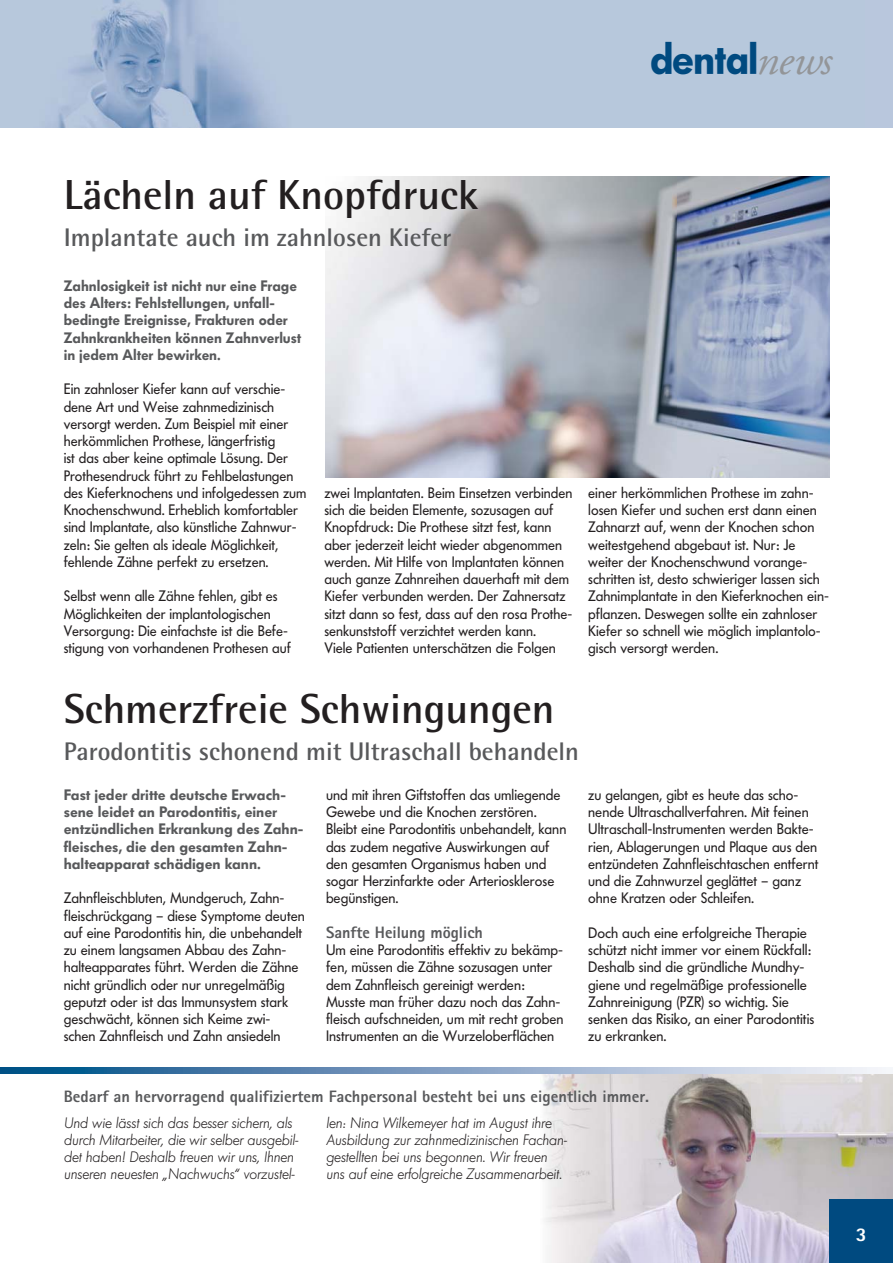
<style>
.page{position:relative;width:893px;height:1263px;background:#fff}
.page>*{position:absolute;margin:0;border:0;box-sizing:border-box;transform-origin:0 0}
.t1{font:800 43.2px "Futura BQ";letter-spacing:-.04em;color:#004a80}
.t2{font:700 42px "Rotis Semi Sans";color:#231f20}
.t3{font:700 25.5px "Rotis Semi Sans";color:#58595b}
.t4{font:800 19.5px "Rotis Sans Serif";color:#fff}
.t5{font:800 16.5px "Rotis Sans Serif";color:#58595b}
.t6{font:15px/17.2px "Futura BQ";color:#231f20}
.t7{font:600 15px/17.2px "Futura BQ";color:#58595b}
.t8{font:italic 300 15px/17.2px "Futura BQ";color:#231f20}
.s1{font-family:"Adobe Garamond";font-weight:400;font-style:italic;font-size:44.1px;color:#939598}
</style>
<div class="page">
<img style="left:541px;top:1073px;width:352px;height:190px">
<img style="left:0;top:0;width:893px;height:128px">
<div style="left:829px;top:1199px;width:64px;height:64px;background:#004a80"></div>
<svg style="left:0;top:1067px;width:886px;height:6px"></svg>
<img style="left:326px;top:177px;width:503px;height:300px">
<h1 class="t1" style="left:649px;top:34px;width:184px">dental<span class="s1">news</span></h1>
<h2 class="t2" style="left:64px;top:180px;width:416px">Lächeln auf Knopfdruck</h2>
<h3 class="t3" style="left:64px;top:229px;width:389px">Implantate auch im zahnlosen Kiefer</h3>
<p class="t7" style="left:64px;top:278px;width:239px">Zahnlosigkeit ist nicht nur eine Frage des Alters: Fehlstellungen, unfall&shy;bedingte Ereignisse, Frakturen oder Zahnkrankheiten können Zahnverlust in jedem Alter bewirken.</p>
<p class="t6" style="left:64px;top:381px;width:244px">Ein zahnloser Kiefer kann auf verschie&shy;dene Art und Weise zahnmedizinisch versorgt werden. Zum Beispiel mit einer herkömmlichen Prothese, längerfristig<br>ist das aber keine optimale Lösung. Der Prothesendruck führt zu Fehlbelastungen des Kieferknochens und infolgedessen zum Knochenschwund. Erheblich komfortabler sind Implantate, also künstliche Zahnwur&shy;zeln: Sie gelten als ideale Möglichkeit, fehlende Zähne perfekt zu ersetzen.</p>
<p class="t6" style="left:64px;top:588px;width:229px">Selbst wenn alle Zähne fehlen, gibt es Möglichkeiten der implantologischen Versorgung: Die einfachste ist die Befe&shy;stigung von vorhandenen Prothesen auf</p>
<p class="t6" style="left:324px;top:485px;width:249px">zwei Implantaten. Beim Einsetzen verbinden sich die beiden Elemente, sozusagen auf Knopfdruck: Die Prothese sitzt fest, kann aber jederzeit leicht wieder abgenommen werden. Mit Hilfe von Implantaten können auch ganze Zahnreihen dauerhaft mit dem Kiefer verbunden werden. Der Zahnersatz sitzt dann so fest, dass auf den rosa Prothe&shy;senkunststoff verzichtet werden kann.<br>Viele Patienten unterschätzen die Folgen</p>
<p class="t6" style="left:588px;top:485px;width:242px">einer herkömmlichen Prothese im zahn&shy;losen Kiefer und suchen erst dann einen Zahnarzt auf, wenn der Knochen schon weitestgehend abgebaut ist. Nur: Je weiter der Knochenschwund vorange&shy;schritten ist, desto schwieriger lassen sich Zahnimplantate in den Kieferknochen ein&shy;pflanzen. Deswegen sollte ein zahnloser Kiefer so schnell wie möglich implantolo&shy;gisch versorgt werden.</p>
<h2 class="t2" style="left:64px;top:694px;width:492px">Schmerzfreie Schwingungen</h2>
<h3 class="t3" style="left:64px;top:743px;width:517px">Parodontitis schonend mit Ultraschall behandeln</h3>
<p class="t7" style="left:64px;top:787px;width:241px">Fast jeder dritte deutsche Erwach&shy;sene leidet an Parodontitis, einer entzündlichen Erkrankung des Zahn&shy;fleisches, die den gesamten Zahn&shy;halteapparat schädigen kann.</p>
<p class="t6" style="left:64px;top:890px;width:242px">Zahnfleischbluten, Mundgeruch, Zahn&shy;fleischrückgang – diese Symptome deuten auf eine Parodontitis hin, die unbehandelt zu einem langsamen Abbau des Zahn&shy;halteapparates führt. Werden die Zähne nicht gründlich oder nur unregelmäßig geputzt oder ist das Immunsystem stark geschwächt, können sich Keime zwi&shy;schen Zahnfleisch und Zahn ansiedeln</p>
<p class="t6" style="left:326px;top:787px;width:242px">und mit ihren Giftstoffen das umliegende Gewebe und die Knochen zerstören.<br>Bleibt eine Parodontitis unbehandelt, kann das zudem negative Auswirkungen auf den gesamten Organismus haben und sogar Herzinfarkte oder Arteriosklerose begünstigen.</p>
<p class="t5" style="left:326px;top:926px;width:158px">Sanfte Heilung möglich</p>
<p class="t6" style="left:326px;top:942px;width:239px">Um eine Parodontitis effektiv zu bekämp&shy;fen, müssen die Zähne sozusagen unter dem Zahnfleisch gereinigt werden:<br>Musste man früher dazu noch das Zahn&shy;fleisch aufschneiden, um mit recht groben Instrumenten an die Wurzeloberflächen</p>
<p class="t6" style="left:588px;top:787px;width:232px">zu gelangen, gibt es heute das scho&shy;nende Ultraschallverfahren. Mit feinen Ultraschall-Instrumenten werden Bakte&shy;rien, Ablagerungen und Plaque aus den entzündeten Zahnfleischtaschen entfernt und die Zahnwurzel geglättet – ganz ohne Kratzen oder Schleifen.</p>
<p class="t6" style="left:588px;top:925px;width:228px">Doch auch eine erfolgreiche Therapie schützt nicht immer vor einem Rückfall:<br>Deshalb sind die gründliche Mundhy&shy;giene und regelmäßige professionelle Zahnreinigung (PZR) so wichtig. Sie senken das Risiko, an einer Parodontitis zu erkranken.</p>
<p class="t5" style="left:64px;top:1090px;width:587px">Bedarf an hervorragend qualifiziertem Fachpersonal besteht bei uns eigentlich immer.</p>
<p class="t8" style="left:326px;top:1115px;width:243px">len: Nina Wilkemeyer hat im August ihre Ausbildung zur zahnmedizinischen Fachan&shy;gestellten bei uns begonnen. Wir freuen uns auf eine erfolgreiche Zusammenarbeit.</p>
<p class="t8" style="left:64px;top:1115px;width:236px">Und wie lässt sich das besser sichern, als durch Mitarbeiter, die wir selber ausgebil&shy;det haben! Deshalb freuen wir uns, Ihnen unseren neuesten „Nachwuchs“ vorzustel-</p>
<h3 class="t4" style="left:856px;top:1228px;width:12px">3</h3>
</div>
